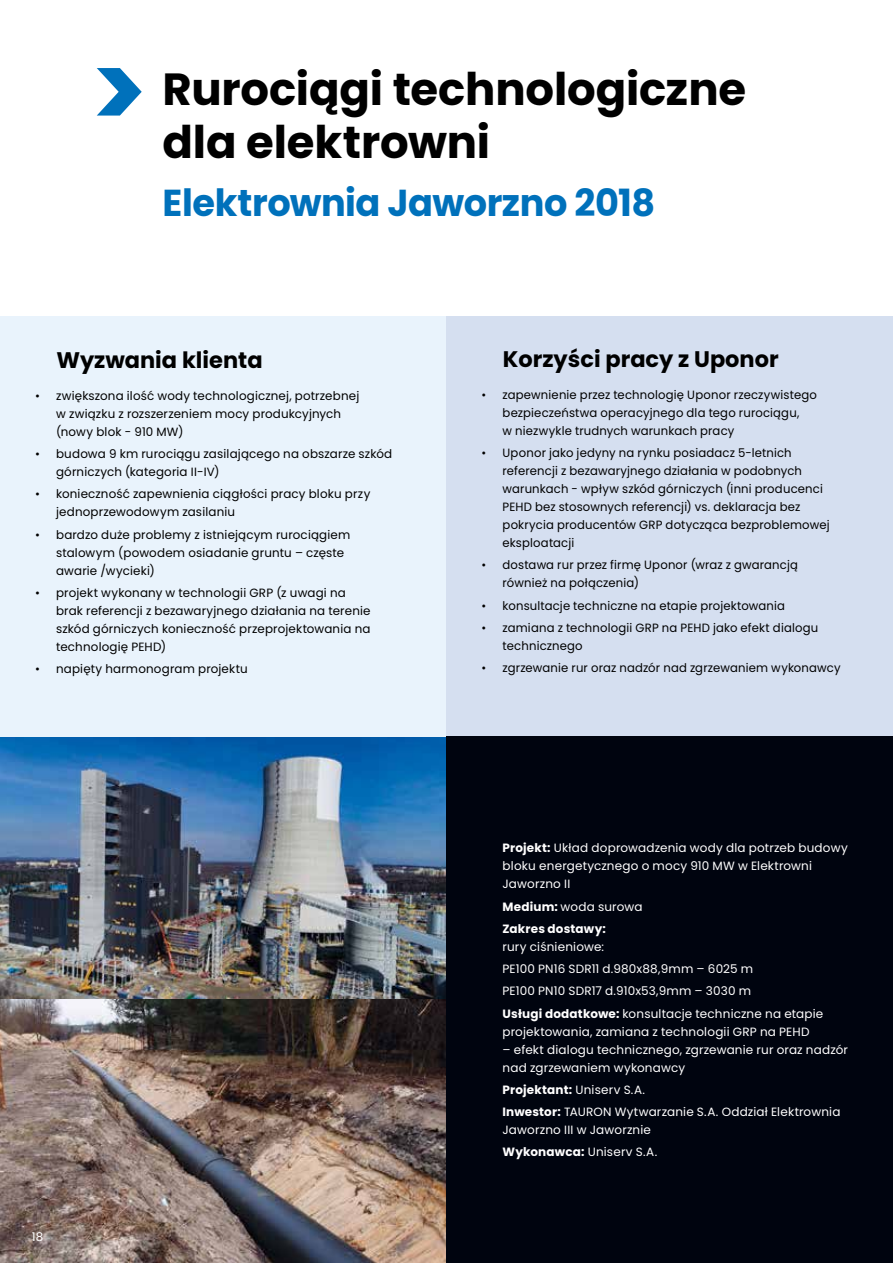
<style>
.page{position:relative;width:893px;height:1263px;background:#fff}
.page>*{position:absolute;margin:0;border:0;box-sizing:border-box;transform-origin:0 0}
.t1{font:700 45px/52.5px "Poppins";letter-spacing:-.005em;color:#000}
.t2{font:700 37.5px "Poppins";letter-spacing:-.015em;color:#0071bb}
.t3{font:700 22.5px "Poppins";color:#000}
.t4{font:12px/18px "Poppins";letter-spacing:.015em;color:#000}
.t5{font:12px/22.2px "Poppins";letter-spacing:.015em;color:#fff}
.t6{font:700 12px/22.2px "Poppins";letter-spacing:.015em;color:#fff}
.s1{font-weight:700}
.s2{font-weight:400}
</style>
<div class="page">
<svg style="left:97px;top:68px;width:45px;height:48px"></svg>
<img style="left:0;top:737px;width:446px;height:526px">
<div style="left:0;top:316px;width:446px;height:421px;background:#e9f3fc"></div>
<div style="left:446px;top:316px;width:447px;height:421px;background:#d5dff0"></div>
<div style="left:446px;top:737px;width:447px;height:526px;background:#00040f"></div>
<h1 class="t1" style="left:163px;top:63px;width:585px">Rurociągi technologiczne dla elektrowni</h1>
<h2 class="t2" style="left:163px;top:181px;width:494px">Elektrownia Jaworzno 2018</h2>
<h3 class="t3" style="left:56px;top:347px;width:208px">Wyzwania klienta</h3>
<p class="t4" style="left:56px;top:387px;width:305px;text-indent:-21px">• zwiększona ilość wody technologicznej, potrzebnej w związku z rozszerzeniem mocy produkcyjnych (nowy blok - 910 MW)</p>
<p class="t4" style="left:56px;top:445px;width:338px;text-indent:-21px">• budowa 9 km rurociągu zasilającego na obszarze szkód górniczych (kategoria II-IV)</p>
<p class="t4" style="left:56px;top:485px;width:316px;text-indent:-21px">• konieczność zapewnienia ciągłości pracy bloku przy jednoprzewodowym zasilaniu</p>
<p class="t4" style="left:56px;top:525px;width:296px;text-indent:-21px">• bardzo duże problemy z istniejącym rurociągiem stalowym (powodem osiadanie gruntu – częste awarie /wycieki)</p>
<p class="t4" style="left:56px;top:584px;width:316px;text-indent:-21px">• projekt wykonany w technologii GRP (z uwagi na brak referencji z bezawaryjnego działania na terenie szkód górniczych konieczność przeprojektowania na technologię PEHD)</p>
<p class="t4" style="left:35px;top:660px;width:214px">• napięty harmonogram projektu</p>
<p class="t5" style="left:32px;top:1225px;width:13px">18</p>
<h3 class="t3" style="left:503px;top:346px;width:277px">Korzyści pracy z Uponor</h3>
<p class="t4" style="left:503px;top:386px;width:316px;text-indent:-21px">• zapewnienie przez technologię Uponor rzeczywistego bezpieczeństwa operacyjnego dla tego rurociągu,<br>w niezwykle trudnych warunkach pracy</p>
<p class="t4" style="left:503px;top:444px;width:329px;text-indent:-21px">• Uponor jako jedyny na rynku posiadacz 5-letnich referencji z bezawaryjnego działania w podobnych warunkach - wpływ szkód górniczych (inni producenci PEHD bez stosownych referencji) vs. deklaracja bez pokrycia producentów GRP dotycząca bezproblemowej eksploatacji</p>
<p class="t4" style="left:503px;top:556px;width:297px;text-indent:-21px">• dostawa rur przez firmę Uponor (wraz z gwarancją również na połączenia)</p>
<p class="t4" style="left:482px;top:597px;width:305px">• konsultacje techniczne na etapie projektowania</p>
<p class="t4" style="left:503px;top:619px;width:317px;text-indent:-21px">• zamiana z technologii GRP na PEHD jako efekt dialogu technicznego</p>
<p class="t4" style="left:482px;top:659px;width:360px">• zgrzewanie rur oraz nadzór nad zgrzewaniem wykonawcy</p>
<p class="t5" style="left:502px;top:839px;width:347px;line-height:18px"><span class="s1">Projekt:</span> Układ doprowadzenia wody dla potrzeb budowy bloku energetycznego o mocy 910 MW w Elektrowni<br>Jaworzno II</p>
<p class="t6" style="left:502px;top:895px;width:141px">Medium: <span class="s2">woda surowa<br></span>Zakres dostawy:</p>
<p class="t5" style="left:502px;top:935px;width:322px">rury ciśnieniowe:<br>PE100 PN16 SDR11 d.980x88,9mm – 6025 m<br>PE100 PN10 SDR17 d.910x53,9mm – 3030 m<br><span class="s1">Usługi dodatkowe:</span> konsultacje techniczne na etapie</p>
<p class="t5" style="left:502px;top:1020px;width:309px">projektowania, zamiana z technologii GRP na PEHD</p>
<p class="t5" style="left:502px;top:1040px;width:347px;line-height:18px">– efekt dialogu technicznego, zgrzewanie rur oraz nadzór nad zgrzewaniem wykonawcy</p>
<p class="t5" style="left:502px;top:1078px;width:339px"><span class="s1">Projektant:</span> Uniserv S.A.<br><span class="s1">Inwestor:</span> TAURON Wytwarzanie S.A. Oddział Elektrownia</p>
<p class="t5" style="left:502px;top:1119px;width:156px">Jaworzno III w Jaworznie<br><span class="s1">Wykonawca:</span> Uniserv S.A.</p>
</div>
